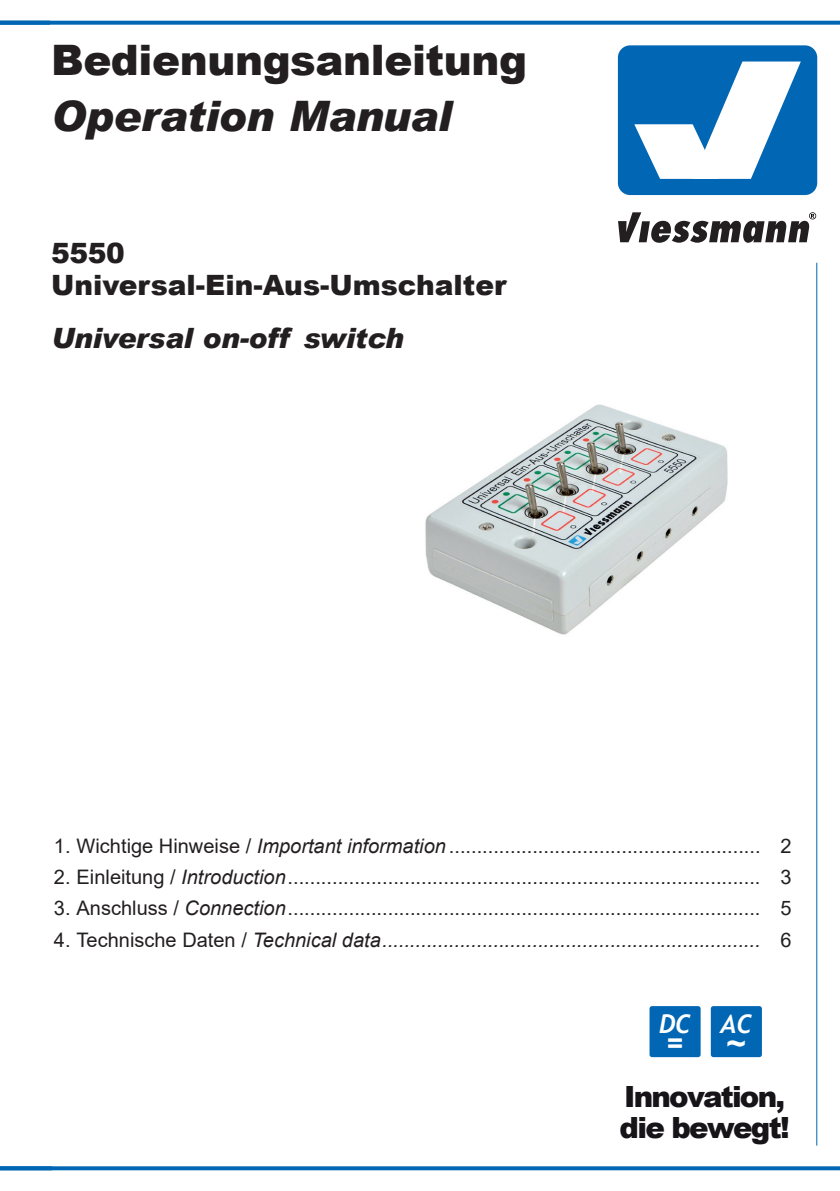
<style>
.page{position:relative;width:840px;height:1191px;background:#fff}
.page>*{position:absolute;margin:0;border:0;box-sizing:border-box;transform-origin:0 0}
.t1{font:900 42px "Arial";letter-spacing:-.01em;color:#231f20}
.t2{font:italic 900 42px "Arial";letter-spacing:-.01em;color:#231f20}
.t3{font:700 33.4px "Arial";color:#fff}
.t4{font:900 29.2px/31px "Arial";letter-spacing:-.06em;color:#171419}
.t5{font:900 28px/32px "Arial";color:#231f20}
.t6{font:italic 900 28px "Arial";letter-spacing:-.01em;color:#231f20}
.t7{font:700 27.4px "Arial";color:#fff}
.t8{font:italic 700 25.6px "Trebuchet";color:#fff}
.t9{font:20px "Arial";color:#231f20}
.t10{font:italic 20px "Arial";color:#231f20}
.s1{font-style:italic}
.s2{font-style:normal}
</style>
<div class="page">
<svg style="left:52px;top:1166px;width:787px;height:4px;background:#1471b8"></svg>
<hr style="left:0;top:21px;width:839px;height:3px;background:#0166b3">
<hr style="left:815px;top:263px;width:1px;height:882px;background:#0166b3">
<div style="left:617px;top:45px;width:199px;height:150px;background:#0166b3;border-radius:12px"></div>
<svg style="left:634px;top:62px;width:166px;height:117px"></svg>
<svg style="left:618px;top:212px;width:197px;height:31px"></svg>
<svg style="left:0;top:1166px;width:52px;height:4px"></svg>
<img style="left:425px;top:404px;width:303px;height:231px">
<div style="left:710px;top:1006px;width:51px;height:51px;background:#0166b3;border-radius:3px"></div>
<div style="left:649px;top:1006px;width:51px;height:51px;background:#0166b3;border-radius:3px"></div>
<h1 class="t1" style="left:51px;top:30px;width:477px">Bedienungsanleitung</h1>
<h1 class="t2" style="left:51px;top:90px;width:402px">Operation Manual</h1>
<h3 class="t5" style="left:51px;top:236px;width:456px">5550<br>Universal-Ein-Aus-Umschalter</h3>
<h3 class="t6" style="left:51px;top:320px;width:354px">Universal on-off switch</h3>
<p class="t9" style="left:54px;top:831px;width:739px">1. Wichtige Hinweise / <span class="s1">Important information</span> ........................................................ 2</p>
<p class="t9" style="left:54px;top:863px;width:738px">2. Einleitung / <span class="s1">Introduction</span>..................................................................................... 3</p>
<p class="t9" style="left:54px;top:894px;width:739px">3. Anschluss / <span class="s1">Connection</span>..................................................................................... 5</p>
<p class="t10" style="left:54px;top:926px;width:739px"><span class="s2">4. Technische Daten /</span> Technical data.................................................................... <span class="s2">6</span></p>
<p class="t8" style="left:658px;top:1007px;width:33px">DC</p>
<h3 class="t7" style="left:666px;top:1024px;width:18px">=</h3>
<p class="t8" style="left:720px;top:1007px;width:33px">AC</p>
<h2 class="t3" style="left:726px;top:1019px;width:21px">~</h2>
<h3 class="t4" style="left:619px;top:1080px;width:171px">Innovation, die bewegt!</h3>
</div>
